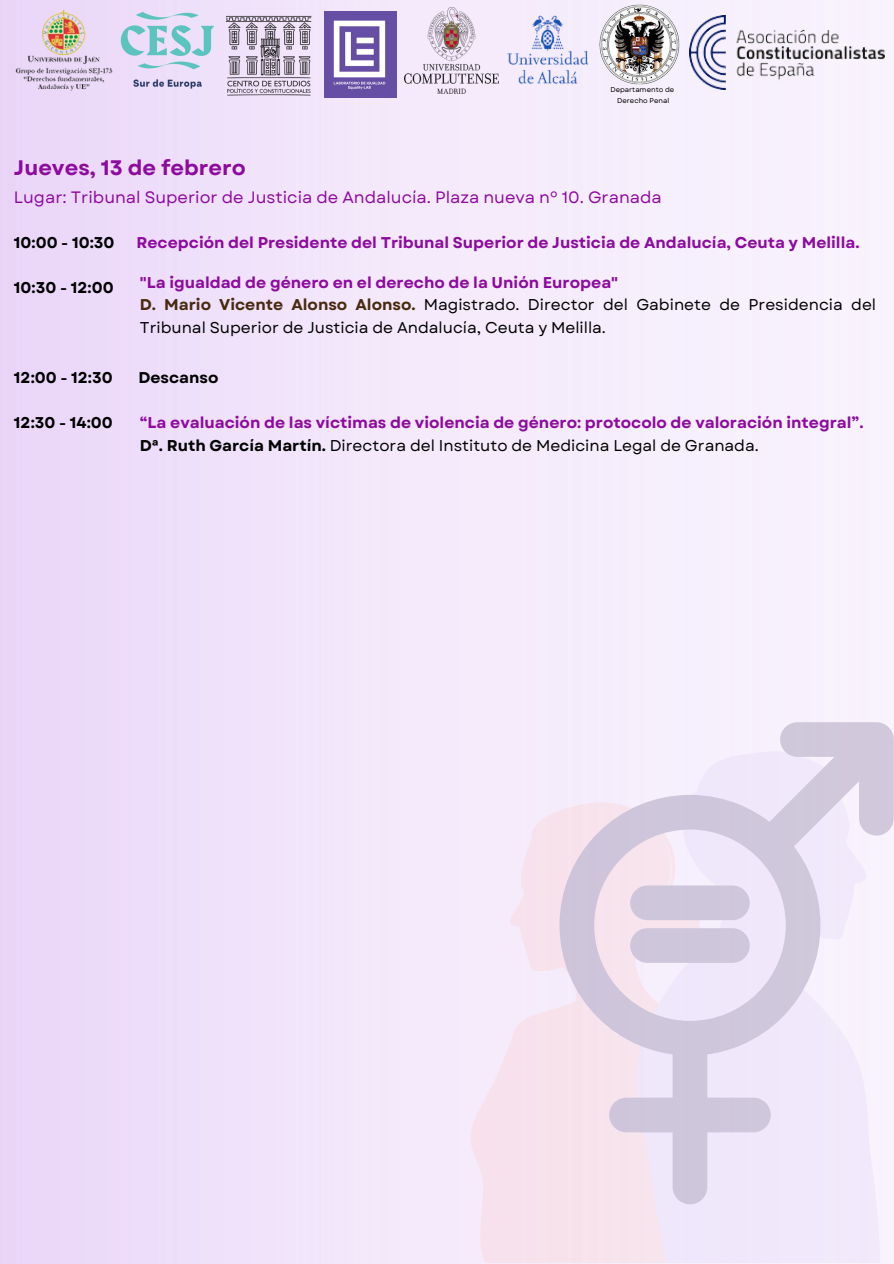
<style>
.page{position:relative;width:894px;height:1264px;background:#fff}
.page>*{position:absolute;margin:0;border:0;box-sizing:border-box;transform-origin:0 0}
.t1{font:700 21px "Garet";color:#8d0b9f}
.t2{font:16.5px "Garet";color:#8d0b9f}
.t3{font:700 15.6px/22.5px "Garet";color:#8d0b9f}
.t4{font:15.6px/22.5px "Garet";color:#000}
.t5{font:700 15.6px "Garet";color:#000}
.t6{font:6.9px "Garet";color:#000}
.s1{font-weight:700;color:#8d0b9f}
.s2{font-weight:700;color:#482a0f}
.s3{color:#000}
.s4{font-weight:400;color:#000}
</style>
<div class="page">
<img style="left:0;top:0;width:893px;height:1263px">
<svg style="left:470px;top:802px;width:159px;height:460px;background:#f6e5f1"></svg>
<svg style="left:629px;top:1204px;width:250px;height:58px;background:#f0e7f8"></svg>
<svg style="left:559px;top:722px;width:334px;height:482px"></svg>
<img style="left:12px;top:4px;width:105px;height:93px">
<img style="left:117px;top:9px;width:100px;height:86px">
<img style="left:223px;top:11px;width:90px;height:88px">
<img style="left:324px;top:12px;width:72px;height:85px">
<img style="left:404px;top:8px;width:193px;height:85px">
<img style="left:599px;top:4px;width:80px;height:80px">
<img style="left:689px;top:16px;width:194px;height:73px">
<p class="t6" style="left:610px;top:85px;width:65px">Departamento de</p>
<p class="t6" style="left:617px;top:95px;width:54px">Derecho Penal</p>
<p class="t1" style="left:14px;top:152px;width:233px">Jueves, 13 de febrero</p>
<p class="t2" style="left:14px;top:185px;width:649px">Lugar: Tribunal Superior de Justicia de Andalucía. Plaza nueva nº 10. Granada</p>
<p class="t5" style="left:14px;top:231px;width:102px">10:00 - 10:30</p>
<p class="t3" style="left:136px;top:231px;width:724px">Recepción del Presidente del Tribunal Superior de Justicia de Andalucía, Ceuta y Melilla.</p>
<p class="t5" style="left:14px;top:276px;width:101px">10:30 - 12:00</p>
<p class="t4" style="left:140px;top:271px;width:737px"><span class="s1">"La igualdad de género en el derecho de la Unión Europea"<br></span><span class="s2">D. Mario Vicente Alonso Alonso.</span> Magistrado. Director del Gabinete de Presidencia del<br>Tribunal Superior de Justicia de Andalucía, Ceuta y Melilla.</p>
<p class="t5" style="left:14px;top:366px;width:100px">12:00 - 12:30</p>
<p class="t5" style="left:138px;top:366px;width:82px">Descanso</p>
<p class="t5" style="left:14px;top:411px;width:100px">12:30 - 14:00</p>
<p class="t3" style="left:140px;top:411px;width:725px">“La evaluación de las víctimas de violencia de género: protocolo de valoración integral”.<br><span class="s3">Dª. Ruth García Martín.</span> <span class="s4">Directora del Instituto de Medicina Legal de Granada.</span></p>
</div>
